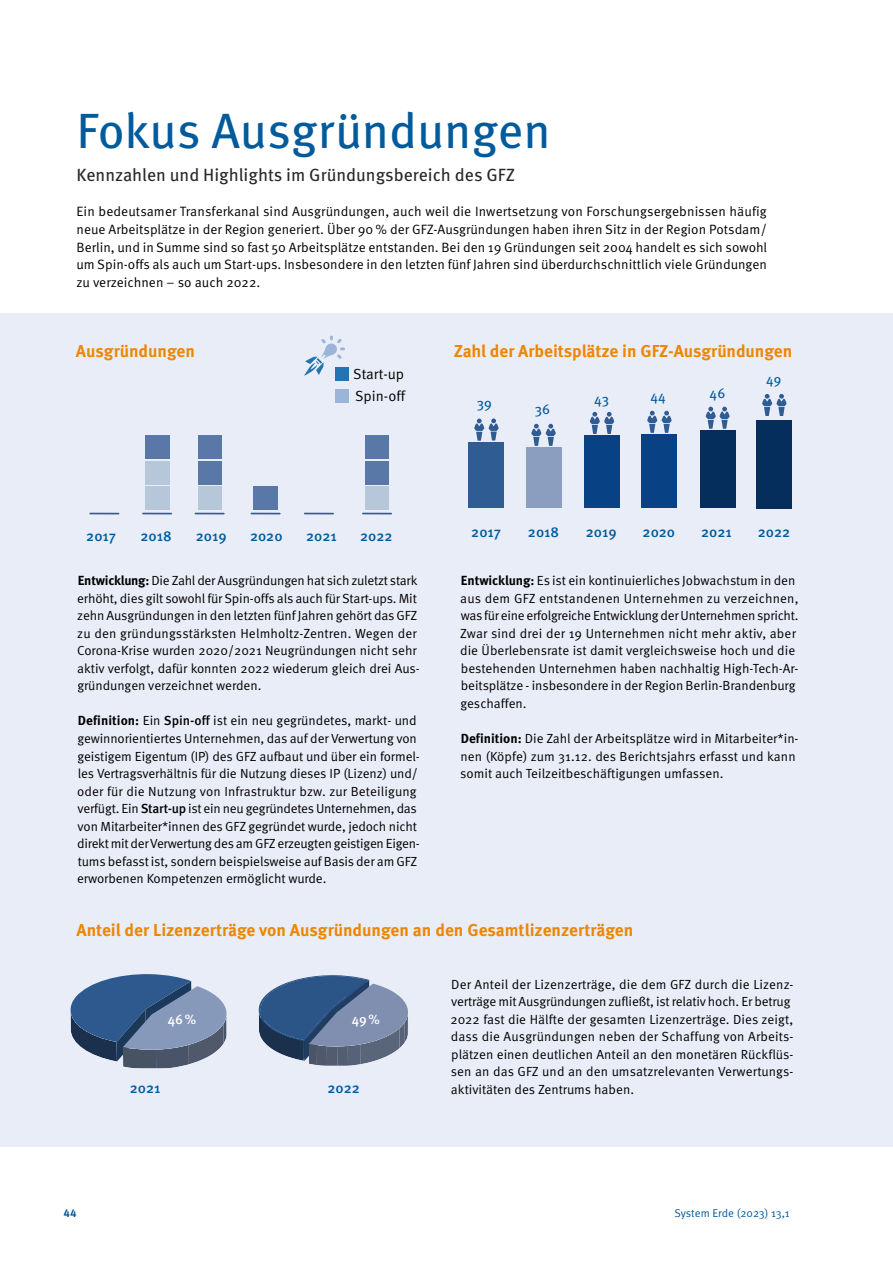
<style>
.page{position:relative;width:893px;height:1263px;background:#fff}
.page>*{position:absolute;margin:0;border:0;box-sizing:border-box;transform-origin:0 0}
.t1{font:49.5px "Meta Pro";letter-spacing:-.005em;color:#005b9d}
.t2{font:17.7px "Meta Pro";color:#282827}
.t3{font:700 17.25px "Meta Pro";letter-spacing:-.005em;color:#ee8600}
.t4{font:14.55px/21.9px "Meta Pro Norm";color:#000}
.t5{font:500 14.4px "Meta Pro";color:#005b9d}
.t6{font:13.95px "Meta Pro";color:#005b9d}
.t7{font:13.65px "Meta Pro";color:#005b9d}
.t8{font:13.5px/17.5px "Meta Pro Norm";color:#000;text-align:justify}
.t9{font:500 13.5px "Meta Pro";color:#fff}
.t10{font:13.2px/17.5px "Meta Pro Norm";letter-spacing:-.005em;color:#000}
.t11{font:11.25px "Meta Pro Norm";letter-spacing:-.005em;color:#005b9d}
.t12{font:700 11.25px "Meta Correspondence Pro";color:#005b9d}
.s1{font-family:"Meta Pro";font-weight:700}
.s2{font-family:"Meta Pro";font-weight:500}
</style>
<div class="page">
<div style="left:0;top:313px;width:893px;height:834px;background:#e9edf7"></div>
<svg style="left:474px;top:418px;width:25px;height:23px"></svg>
<div style="left:468px;top:442px;width:36px;height:66px;background:#305c94"></div>
<svg style="left:531px;top:424px;width:25px;height:22px"></svg>
<div style="left:526px;top:447px;width:36px;height:61px;background:#8c9ebf"></div>
<svg style="left:590px;top:412px;width:24px;height:22px"></svg>
<div style="left:584px;top:436px;width:36px;height:72px;background:#084285"></div>
<svg style="left:647px;top:411px;width:25px;height:22px"></svg>
<div style="left:641px;top:434px;width:36px;height:74px;background:#084285"></div>
<svg style="left:706px;top:407px;width:24px;height:22px"></svg>
<div style="left:700px;top:430px;width:36px;height:78px;background:#052e5c"></div>
<svg style="left:762px;top:394px;width:25px;height:22px"></svg>
<div style="left:756px;top:420px;width:36px;height:88px;background:#052e5c"></div>
<svg style="left:304px;top:335px;width:41px;height:41px"></svg>
<div style="left:335px;top:367px;width:14px;height:14px;background:#2474af"></div>
<div style="left:335px;top:389px;width:14px;height:14px;background:#9cb4d8"></div>
<div style="left:365px;top:486px;width:24px;height:24px;background:#b5c7d9"></div>
<div style="left:365px;top:461px;width:24px;height:23px;background:#5978a8"></div>
<div style="left:365px;top:435px;width:24px;height:24px;background:#5978a8"></div>
<svg style="left:363px;top:513px;width:28px;height:1px"></svg>
<svg style="left:305px;top:513px;width:28px;height:1px"></svg>
<div style="left:198px;top:487px;width:23px;height:23px;background:#b5c7d9"></div>
<div style="left:198px;top:461px;width:23px;height:23px;background:#5978a8"></div>
<div style="left:198px;top:435px;width:23px;height:24px;background:#5978a8"></div>
<svg style="left:195px;top:513px;width:29px;height:1px"></svg>
<div style="left:145px;top:487px;width:24px;height:23px;background:#b5c7d9"></div>
<div style="left:145px;top:461px;width:24px;height:23px;background:#b5c7d9"></div>
<div style="left:145px;top:435px;width:24px;height:24px;background:#5978a8"></div>
<svg style="left:143px;top:513px;width:28px;height:1px"></svg>
<div style="left:253px;top:487px;width:25px;height:23px;background:#5978a8"></div>
<svg style="left:251px;top:513px;width:29px;height:1px"></svg>
<svg style="left:90px;top:513px;width:29px;height:1px"></svg>
<svg style="left:70px;top:974px;width:157px;height:94px"></svg>
<svg style="left:258px;top:975px;width:150px;height:91px"></svg>
<h1 class="t1" style="left:77px;top:93px;width:476px">Fokus Ausgründungen</h1>
<h2 class="t2" style="left:77px;top:162px;width:440px">Kennzahlen und Highlights im Gründungsbereich des GFZ</h2>
<p class="t8" style="left:77px;top:202px;width:692px">Ein bedeutsamer Transferkanal sind Ausgründungen, auch weil die Inwertsetzung von Forschungsergebnissen häufig neue Arbeitsplätze in der Region generiert. Über 90 % der GFZ-Ausgründungen haben ihren Sitz in der Region Potsdam/ Berlin, und in Summe sind so fast 50 Arbeitsplätze entstanden. Bei den 19 Gründungen seit 2004 handelt es sich sowohl um Spin-offs als auch um Start-ups. Insbesondere in den letzten fünf Jahren sind überdurchschnittlich viele Gründungen zu verzeichnen – so auch 2022.</p>
<h3 class="t3" style="left:76px;top:337px;width:121px">Ausgründungen</h3>
<p class="t4" style="left:353px;top:362px;width:53px">Start-up<br>Spin-off</p>
<h3 class="t3" style="left:454px;top:337px;width:340px">Zahl der Arbeitsplätze in GFZ-Ausgründungen</h3>
<p class="t6" style="left:477px;top:392px;width:17px">39</p>
<p class="t6" style="left:594px;top:388px;width:17px">43</p>
<p class="t6" style="left:650px;top:386px;width:17px">44</p>
<p class="t6" style="left:710px;top:382px;width:17px">46</p>
<p class="t6" style="left:535px;top:399px;width:17px">36</p>
<p class="t7" style="left:766px;top:369px;width:17px">49</p>
<p class="t5" style="left:86px;top:524px;width:31px">2017</p>
<p class="t5" style="left:140px;top:524px;width:33px">2018</p>
<p class="t5" style="left:196px;top:524px;width:32px">2019</p>
<p class="t5" style="left:250px;top:524px;width:34px">2020</p>
<p class="t5" style="left:306px;top:524px;width:32px">2021</p>
<p class="t5" style="left:360px;top:524px;width:34px">2022</p>
<p class="t10" style="left:77px;top:571px;width:344px"><span class="s1">Entwicklung:</span> Die Zahl der Ausgründungen hat sich zuletzt stark erhöht, dies gilt sowohl für Spin-offs als auch für Start-ups. Mit zehn Ausgründungen in den letzten fünf Jahren gehört das GFZ zu den gründungsstärksten Helmholtz-Zentren. Wegen der Corona-Krise wurden 2020/2021 Neugründungen nicht sehr aktiv verfolgt, dafür konnten 2022 wiederum gleich drei Aus&shy;gründungen verzeichnet werden.</p>
<p class="t10" style="left:77px;top:711px;width:344px"><span class="s1">Definition:</span> Ein <span class="s2">Spin-off</span> ist ein neu gegründetes, markt- und gewinnorientiertes Unternehmen, das auf der Verwertung von geistigem Eigentum (IP) des GFZ aufbaut und über ein formel&shy;les Vertragsverhältnis für die Nutzung dieses IP (Lizenz) und/ oder für die Nutzung von Infrastruktur bzw. zur Beteiligung verfügt. Ein <span class="s2">Start-up</span> ist ein neu gegründetes Unternehmen, das von Mitarbeiter*innen des GFZ gegründet wurde, jedoch nicht direkt mit der Verwertung des am GFZ erzeugten geistigen Eigen&shy;tums befasst ist, sondern beispielsweise auf Basis der am GFZ erworbenen Kompetenzen ermöglicht wurde.</p>
<p class="t5" style="left:471px;top:521px;width:31px">2017</p>
<p class="t5" style="left:528px;top:521px;width:33px">2018</p>
<p class="t5" style="left:586px;top:521px;width:32px">2019</p>
<p class="t5" style="left:643px;top:521px;width:34px">2020</p>
<p class="t5" style="left:701px;top:521px;width:32px">2021</p>
<p class="t5" style="left:758px;top:521px;width:34px">2022</p>
<p class="t10" style="left:460px;top:571px;width:340px"><span class="s1">Entwicklung:</span> Es ist ein kontinuierliches Jobwachstum in den aus dem GFZ entstandenen Unternehmen zu verzeichnen, was für eine erfolgreiche Entwicklung der Unternehmen spricht.<br>Zwar sind drei der 19 Unternehmen nicht mehr aktiv, aber die Überlebensrate ist damit vergleichsweise hoch und die bestehenden Unternehmen haben nachhaltig High-Tech-Ar&shy;beitsplätze - insbesondere in der Region Berlin-Brandenburg geschaffen.</p>
<p class="t10" style="left:460px;top:729px;width:340px"><span class="s1">Definition:</span> Die Zahl der Arbeitsplätze wird in Mitarbeiter*in&shy;nen (Köpfe) zum 31.12. des Berichtsjahrs erfasst und kann somit auch Teilzeitbeschäftigungen umfassen.</p>
<h3 class="t3" style="left:76px;top:916px;width:558px">Anteil der Lizenzerträge von Ausgründungen an den Gesamtlizenzerträgen</h3>
<p class="t10" style="left:450px;top:974px;width:345px">Der Anteil der Lizenzerträge, die dem GFZ durch die Lizenz&shy;verträge mit Ausgründungen zufließt, ist relativ hoch. Er betrug 2022 fast die Hälfte der gesamten Lizenzerträge. Dies zeigt, dass die Ausgründungen neben der Schaffung von Arbeits&shy;plätzen einen deutlichen Anteil an den monetären Rückflüs&shy;sen an das GFZ und an den umsatzrelevanten Verwertungs&shy;aktivitäten des Zentrums haben.</p>
<p class="t9" style="left:168px;top:1009px;width:30px">46%</p>
<p class="t9" style="left:352px;top:1008px;width:30px">49%</p>
<p class="t5" style="left:130px;top:1077px;width:32px">2021</p>
<p class="t5" style="left:328px;top:1077px;width:34px">2022</p>
<p class="t12" style="left:63px;top:1204px;width:15px">44</p>
<p class="t11" style="left:674px;top:1204px;width:117px">System Erde (2023) 13,1</p>
</div>
